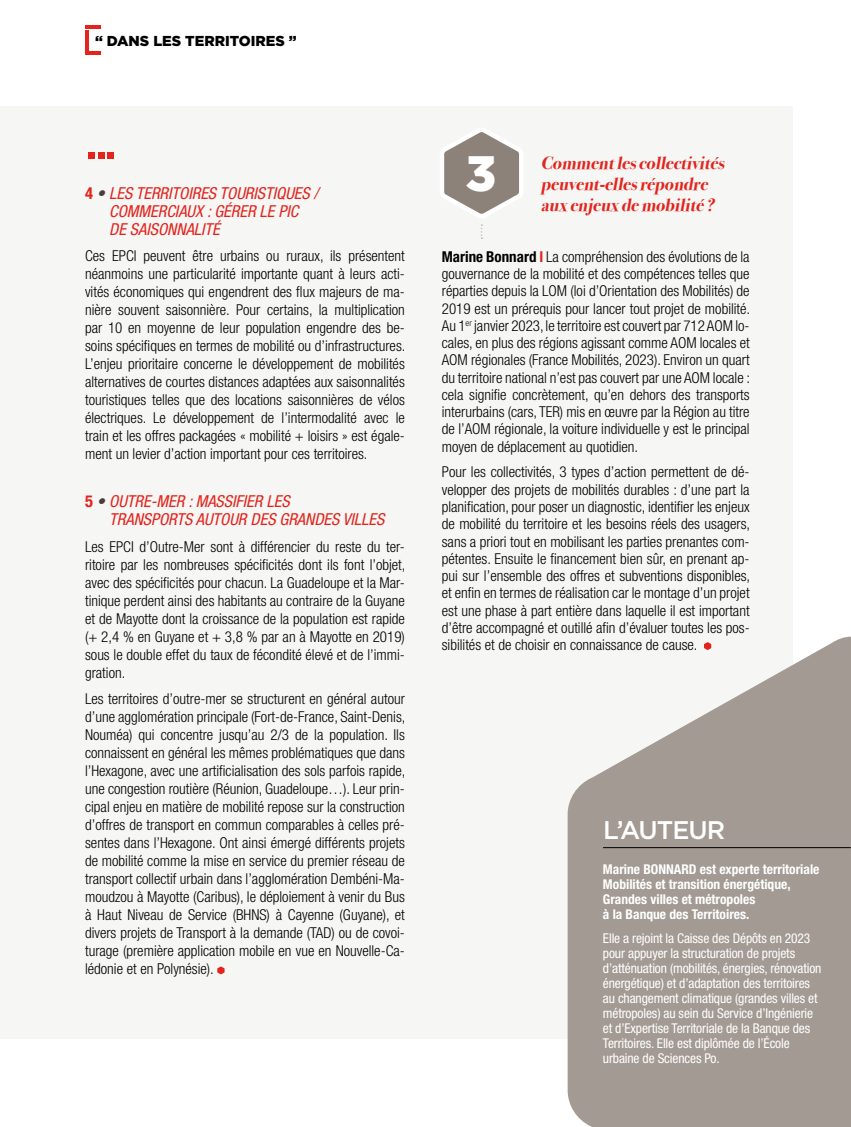
<style>
.page{position:relative;width:851px;height:1127px;background:#fff}
.page>*{position:absolute;margin:0;border:0;box-sizing:border-box;transform-origin:0 0}
.t1{font:900 49.8px "Gotham";color:#fff}
.t2{font:500 25.5px "Gotham";letter-spacing:-.04em;color:#fff}
.t3{font:italic 700 18px/21px "Bodoni Svty Two ITCTT";color:#e2241c}
.t4{font:italic condensed 16.5px/18px "Helvetica Neue LT Std";color:#e2241c}
.t5{font:300 condensed 15px/18px "Helvetica Neue LT Std";color:#000;text-align:justify}
.t6{font:900 14.4px "Gotham";color:#000}
.t7{font:condensed 13.5px/15px "Helvetica Neue LT Std";letter-spacing:-.01em;color:#fff}
.t8{font:700 condensed 13.5px/15px "Helvetica Neue LT Std";color:#fff}
.s1{font-weight:700;font-style:normal}
.s2{color:#4b3d3c}
.s3{font-weight:700}
.s4{font-weight:700;color:#e2241c}
</style>
<div class="page">
<hr style="left:85px;top:25px;width:16px;height:3px;background:#e2241c">
<svg style="left:89px;top:51px;width:12px;height:3px"></svg>
<hr style="left:85px;top:30px;width:3px;height:25px;background:#e2241c">
<div style="left:0;top:106px;width:792px;height:933px;background:#f6f6f5"></div>
<svg style="left:567px;top:637px;width:283px;height:490px;fill:#a29a93"></svg>
<hr style="left:603px;top:847px;width:247px;height:1px;background:#000">
<svg style="left:704px;top:642px;width:7px;height:8px"></svg>
<svg style="left:444px;top:132px;width:75px;height:107px"></svg>
<svg style="left:217px;top:966px;width:7px;height:8px"></svg>
<svg style="left:89px;top:152px;width:15px;height:6px"></svg>
<div style="left:107px;top:152px;width:7px;height:6px;background:#e2241c"></div>
<p class="t6" style="left:95px;top:30px;width:203px">“ DANS LES TERRITOIRES ”</p>
<p class="t4" style="left:109px;top:184px;width:215px;text-indent:-24px"><span class="s1">4</span> <span class="s2">•</span> LES TERRITOIRES TOURISTIQUES /<br>COMMERCIAUX :GÉRER LE PIC<br>DE SAISONNALITÉ</p>
<p class="t5" style="left:85px;top:247px;width:322px">Ces EPCI peuvent être urbains ou ruraux, ils présentent néanmoins une particularité importante quant à leurs acti&shy;vités économiques qui engendrent des flux majeurs de ma&shy;nière souvent saisonnière. Pour certains, la multiplication par 10 en moyenne de leur population engendre des be&shy;soins spécifiques en termes de mobilité ou d’infrastructures.<br>L’enjeu prioritaire concerne le développement de mobilités alternatives de courtes distances adaptées aux saisonnalités touristiques telles que des locations saisonnières de vélos électriques. Le développement de l’intermodalité avec le train et les offres packagées « mobilité + loisirs » est égale&shy;ment un levier d’action important pour ces territoires.</p>
<p class="t4" style="left:109px;top:492px;width:281px;text-indent:-24px"><span class="s1">5</span> <span class="s2">•</span> OUTRE-MER :MASSIFIER LES<br>TRANSPORTS AUTOUR DES GRANDES VILLES</p>
<p class="t5" style="left:85px;top:537px;width:322px">Les EPCI d’Outre-Mer sont à différencier du reste du ter&shy;ritoire par les nombreuses spécificités dont ils font l’objet, avec des spécificités pour chacun. La Guadeloupe et la Mar&shy;tinique perdent ainsi des habitants au contraire de la Guyane et de Mayotte dont la croissance de la population est rapide (+ 2,4 % en Guyane et + 3,8 % par an à Mayotte en 2019) sous le double effet du taux de fécondité élevé et de l’immi&shy;gration.</p>
<p class="t5" style="left:85px;top:690px;width:322px">Les territoires d’outre-mer se structurent en général autour d’une agglomération principale (Fort-de-France, Saint-Denis, Nouméa) qui concentre jusqu’au 2/3 de la population. Ils connaissent en général les mêmes problématiques que dans l’Hexagone, avec une artificialisation des sols parfois rapide, une congestion routière (Réunion, Guadeloupe…). Leur prin&shy;cipal enjeu en matière de mobilité repose sur la construction d’offres de transport en commun comparables à celles pré&shy;sentes dans l’Hexagone. Ont ainsi émergé différents projets de mobilité comme la mise en service du premier réseau de transport collectif urbain dans l’agglomération Dembéni-Ma&shy;moudzou à Mayotte (Caribus), le déploiement à venir du Bus à Haut Niveau de Service (BHNS) à Cayenne (Guyane), et divers projets de Transport à la demande (TAD) ou de covoi&shy;turage (première application mobile en vue en Nouvelle-Ca&shy;lédonie et en Polynésie).</p>
<h1 class="t1" style="left:465px;top:139px;width:32px">3</h1>
<p class="t3" style="left:540px;top:151px;width:189px">Commentlescollectivités peuvent-ellesrépondre auxenj euxdemobilité?</p>
<p class="t5" style="left:441px;top:248px;width:310px;line-height:17.2px"><span class="s3">Marine Bonnard</span> <span class="s4">I</span> La compréhension des évolutions de la gouvernance de la mobilité et des compétences telles que réparties depuis la LOM (loi d’Orientation des Mobilités) de 2019 est un prérequis pour lancer tout projet de mobilité.<br>Au 1<sup>er</sup> janvier 2023, le territoire est couvert par 712 AOM lo&shy;cales, en plus des régions agissant comme AOM locales et AOM régionales (France Mobilités, 2023). Environ un quart du territoire national n’est pas couvert par une AOM locale : cela signifie concrètement, qu’en dehors des transports interurbains (cars, TER) mis en œuvre par la Région au titre de l’AOM régionale, la voiture individuelle y est le principal moyen de déplacement au quotidien.</p>
<p class="t5" style="left:441px;top:463px;width:310px;line-height:17.2px">Pour les collectivités, 3 types d’action permettent de dé&shy;velopper des projets de mobilités durables : d’une part la planification, pour poser un diagnostic, identifier les enjeux de mobilité du territoire et les besoins réels des usagers, sans a priori tout en mobilisant les parties prenantes com&shy;pétentes. Ensuite le financement bien sûr, en prenant ap&shy;pui sur l’ensemble des offres et subventions disponibles, et enfin en termes de réalisation car le montage d’un projet est une phase à part entière dans laquelle il est important d’être accompagné et outillé afin d’évaluer toutes les pos&shy;sibilités et de choisir en connaissance de cause.</p>
<h2 class="t2" style="left:603px;top:813px;width:124px">L’AUTEUR</h2>
<p class="t8" style="left:603px;top:862px;width:218px">Marine BONNARD est experte territoriale Mobilités et transition énergétique, Grandes villes et métropoles<br>à la Banque des Territoires.</p>
<p class="t7" style="left:603px;top:931px;width:220px">Elle a rejoint la Caisse des Dépôts en 2023 pour appuyer la structuration de projets d’atténuation (mobilités, énergies, rénovation énergétique) et d’adaptation des territoires au changement climatique (grandes villes et métropoles) au sein du Service d’Ingénierie et d’Expertise Territoriale de la Banque des Territoires. Elle est diplômée de l’École urbaine de Sciences Po.</p>
</div>
